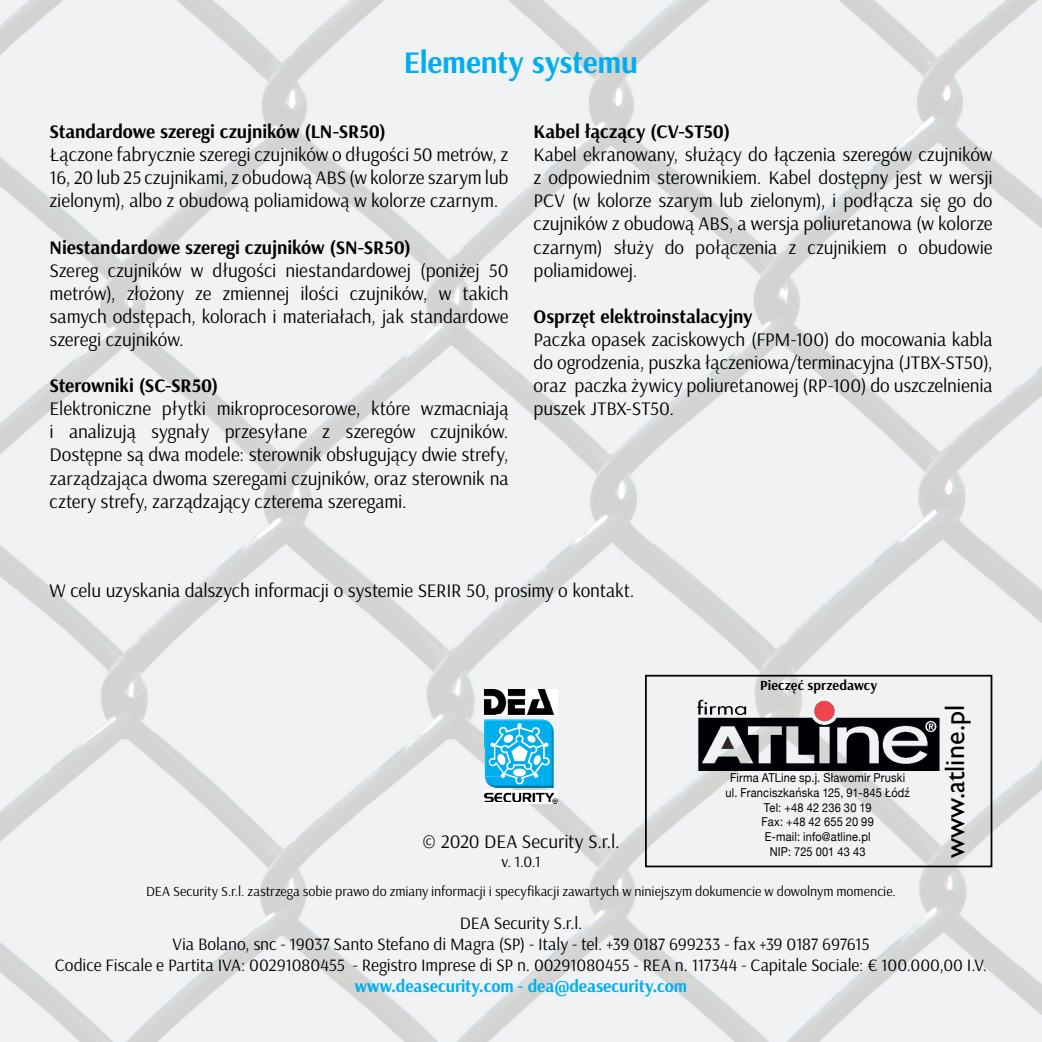
<style>
.page{position:relative;width:1042px;height:1042px;background:#fff}
.page>*{position:absolute;margin:0;border:0;box-sizing:border-box;transform-origin:0 0}
.t1{font:700 31.5px "Arsenal";letter-spacing:-.005em;color:#00aeef}
.t2{font:28px "Gill Sans";color:#000}
.t3{font:19.25px/23.1px "Arsenal";letter-spacing:-.005em;color:#000;text-align:justify}
.t4{font:700 19.25px "Arsenal";letter-spacing:-.005em;color:#000}
.t5{font:17.5px/21px "Arsenal";letter-spacing:-.005em;color:#000;text-align:center}
.t6{font:700 17.5px "Arsenal";letter-spacing:-.005em;color:#00aeef}
.t7{font:15.75px "Arsenal";color:#000}
.t8{font:14px "Arsenal";color:#000}
.t9{font:700 14px "Arsenal";letter-spacing:.01em;color:#000}
.t10{font:12.25px/14.7px "Helvetica Neue";letter-spacing:.02em;color:#000;text-align:center;scale:.9 1}
</style>
<div class="page">
<img style="left:0;top:0;width:1042px;height:1042px">
<img style="left:485px;top:689px;width:72px;height:27px">
<img style="left:485px;top:719px;width:69px;height:69px">
<svg style="left:489px;top:723px;width:61px;height:61px"></svg>
<img style="left:485px;top:790px;width:72px;height:14px">
<div style="left:645px;top:675px;width:347px;height:192px;border:2px solid #000"></div>
<img style="left:698px;top:698px;width:241px;height:72px">
<h1 class="t1" style="left:404px;top:43px;width:236px">Elementy systemu</h1>
<p class="t4" style="left:50px;top:120px;width:338px">Standardowe szeregi czujników (LN-SR50)</p>
<p class="t3" style="left:50px;top:143px;width:460px">Łączone fabrycznie szeregi czujników o długości 50 metrów, z 16, 20 lub 25 czujnikami, z obudową ABS (w kolorze szarym lub zielonym), albo z obudową poliamidową w kolorze czarnym.</p>
<p class="t4" style="left:50px;top:235px;width:363px">Niestandardowe szeregi czujników (SN-SR50)</p>
<p class="t3" style="left:50px;top:259px;width:460px">Szereg czujników w długości niestandardowej (poniżej 50 metrów), złożony ze zmiennej ilości czujników, w takich samych odstępach, kolorach i materiałach, jak standardowe szeregi czujników.</p>
<p class="t4" style="left:50px;top:374px;width:170px">Sterowniki (SC-SR50)</p>
<p class="t3" style="left:50px;top:397px;width:460px">Elektroniczne płytki mikroprocesorowe, które wzmacniają i analizują sygnały przesyłane z szeregów czujników.<br>Dostępne są dwa modele: sterownik obsługujący dwie strefy, zarządzająca dwoma szeregami czujników, oraz sterownik na cztery strefy, zarządzający czterema szeregami.</p>
<p class="t4" style="left:534px;top:120px;width:198px">Kabel łączący (CV-ST50)</p>
<p class="t3" style="left:534px;top:143px;width:460px">Kabel ekranowany, służący do łączenia szeregów czujników z odpowiednim sterownikiem. Kabel dostępny jest w wersji PCV (w kolorze szarym lub zielonym), i podłącza się go do czujników z obudową ABS, a wersja poliuretanowa (w kolorze czarnym) służy do połączenia z czujnikiem o obudowie poliamidowej.</p>
<p class="t4" style="left:534px;top:304px;width:220px">Osprzęt elektroinstalacyjny</p>
<p class="t3" style="left:534px;top:328px;width:460px">Paczka opasek zaciskowych (FPM-100) do mocowania kabla do ogrodzenia, puszka łączeniowa/terminacyjna (JTBX-ST50), oraz paczka żywicy poliuretanowej (RP-100) do uszczelnienia puszek JTBX-ST50.</p>
<p class="t3" style="left:50px;top:579px;width:586px">W celu uzyskania dalszych informacji o systemie SERIR 50, prosimy o kontakt.</p>
<p class="t3" style="left:422px;top:830px;width:199px">© 2020 DEA Security S.r.l.</p>
<p class="t7" style="left:501px;top:852px;width:41px">v. 1.0.1</p>
<p class="t9" style="left:760px;top:676px;width:119px">Pieczęć sprzedawcy</p>
<p class="t10" style="left:725px;top:771px;width:206px">Firma ATLine sp.j. Sławomir Pruski ul. Franciszkańska 125, 91-845 Łódź<br>Tel: +48 42 236 30 19<br>Fax: +48 42 655 20 99<br>E-mail: info@atline.pl<br>NIP: 725 001 43 43</p>
<p class="t8" style="left:146px;top:883px;width:751px">DEA Security S.r.l. zastrzega sobie prawo do zmiany informacji i specyfikacji zawartych w niniejszym dokumencie w dowolnym momencie.</p>
<h2 class="t2" style="left:938px;top:858px;width:154px;rotate:-90deg">www.atline.pl</h2>
<p class="t5" style="left:55px;top:913px;width:934px">DEA Security S.r.l.<br>Via Bolano, snc - 19037 Santo Stefano di Magra (SP) - Italy - tel. +39 0187 699233 - fax +39 0187 697615<br>Codice Fiscale e Partita IVA: 00291080455 - Registro Imprese di SP n. 00291080455 - REA n. 117344 - Capitale Sociale: € 100.000,00 I.V.</p>
<p class="t6" style="left:355px;top:975px;width:334px">www.deasecurity.com - dea@deasecurity.com</p>
</div>
